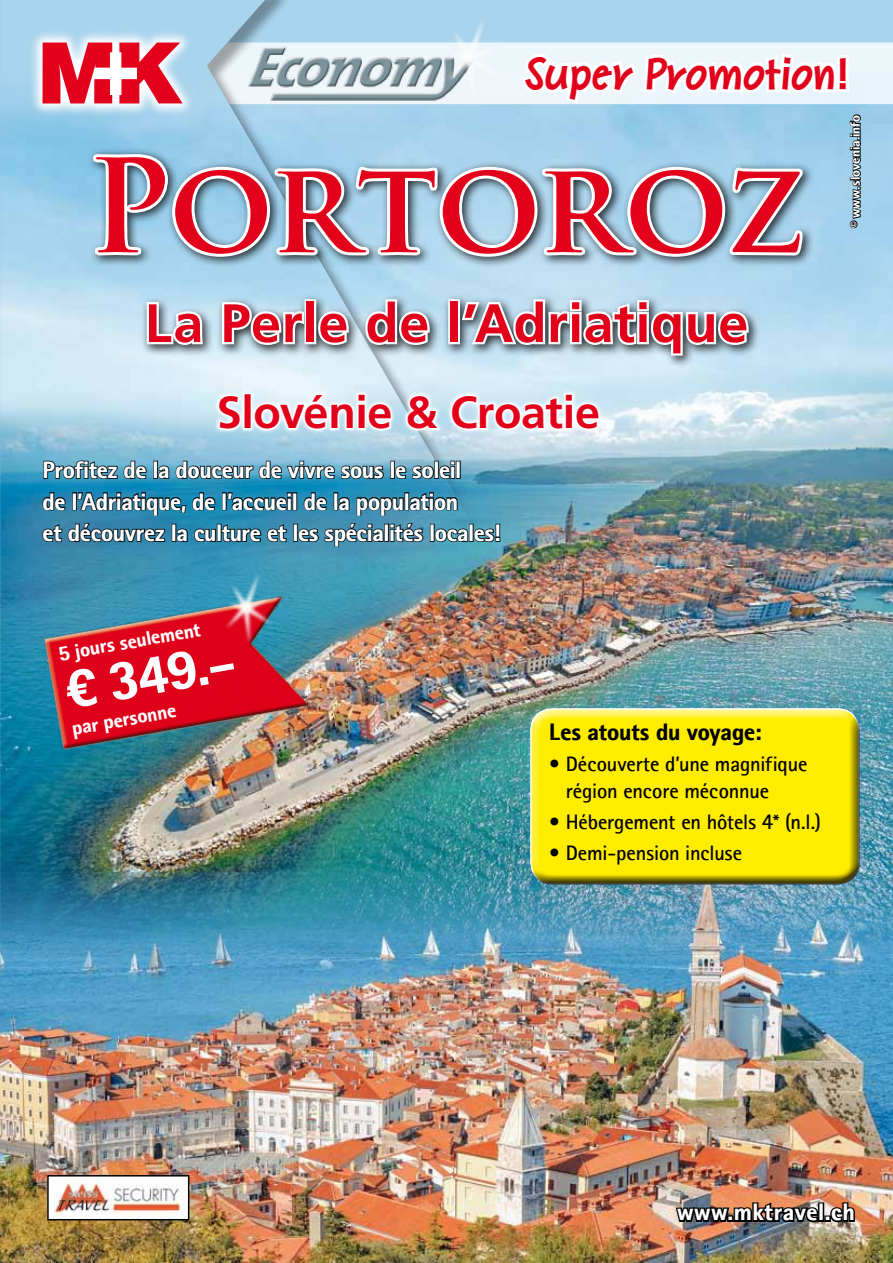
<style>
.page{position:relative;width:893px;height:1263px;background:#fff}
.page>*{position:absolute;margin:0;border:0;box-sizing:border-box;transform-origin:0 0}
.t1{font:700 126px "Trajan Pro";letter-spacing:-.01em;color:#e2001a}
.t2{font:700 54px "Frutiger LT";letter-spacing:.01em;color:#e2001a}
.t3{font:800 52.95px "Rotis II Sans Pro";color:#fff}
.t4{font:700 45px "Frutiger LT";letter-spacing:-.01em;color:#e2001a}
.t5{font:700 40.5px "Sunday";letter-spacing:-.005em;color:#e2001a}
.t6{font:800 24px/31.5px "Rotis II Sans Pro";letter-spacing:-.015em;color:#fff}
.t7{font:800 24px "Rotis II Sans Pro";letter-spacing:-.01em;color:#000}
.t8{font:800 24px "Rotis II Sans Pro";letter-spacing:.02em;color:#fff}
.t9{font:600 21px/27px "Rotis II Sans Pro";letter-spacing:-.005em;color:#000}
.t10{font:800 19.8px "Rotis II Sans Pro";color:#fff}
.t11{font:800 13.5px "Rotis II Sans Pro";letter-spacing:.005em;color:#fff}
</style>
<div class="page">
<div style="left:13px;top:0;width:880px;height:72px;background:#a9d4ed"></div>
<img style="left:13px;top:872px;width:880px;height:391px">
<img style="left:13px;top:72px;width:880px;height:800px">
<svg style="left:29px;top:29px;width:167px;height:88px;background:#c1dbed"></svg>
<img style="left:50px;top:1178px;width:136px;height:39px">
<div style="left:47px;top:1175px;width:142px;height:45px;border:2px solid #000"></div>
<img style="left:674px;top:1191px;width:146px;height:58px">
<div style="left:818px;top:1202px;width:6px;height:20px;border:3px solid #000"></div>
<div style="left:824px;top:1215px;width:7px;height:7px;border:3px solid #000"></div>
<svg style="left:828px;top:1201px;width:28px;height:24px"></svg>
<div style="left:87px;top:148px;width:727px;height:220px;background:#000;opacity:.75"></div>
<svg style="left:144px;top:300px;width:61px;height:47px"></svg>
<svg style="left:220px;top:300px;width:86px;height:47px"></svg>
<div style="left:304px;top:299px;width:12px;height:45px;border:4px solid #fff"></div>
<svg style="left:316px;top:309px;width:35px;height:38px"></svg>
<svg style="left:363px;top:297px;width:69px;height:50px"></svg>
<div style="left:448px;top:299px;width:12px;height:45px;border:4px solid #fff"></div>
<svg style="left:459px;top:297px;width:292px;height:61px"></svg>
<svg style="left:213px;top:389px;width:391px;height:45px;background:#d1e6f1"></svg>
<svg style="left:216px;top:393px;width:27px;height:39px"></svg>
<svg style="left:252px;top:392px;width:142px;height:40px"></svg>
<svg style="left:405px;top:392px;width:196px;height:40px"></svg>
<svg style="left:43px;top:43px;width:850px;height:230px"></svg>
<img style="left:242px;top:44px;width:174px;height:61px">
<img style="left:416px;top:0;width:115px;height:116px">
<img style="left:38px;top:587px;width:281px;height:170px">
<img style="left:199px;top:555px;width:102px;height:104px">
<div style="left:528px;top:705px;width:332px;height:167px;background:#fff;opacity:.75"></div>
<div style="left:528px;top:713px;width:332px;height:173px;background:#000;opacity:.75"></div>
<div style="left:456px;top:461px;width:5px;height:18px;border:2px solid #000"></div>
<svg style="left:41px;top:460px;width:417px;height:56px;background:#286e8b"></svg>
<svg style="left:41px;top:522px;width:125px;height:25px;background:#255c77"></svg>
<div style="left:172px;top:524px;width:4px;height:18px;border:2px solid #000"></div>
<svg style="left:175px;top:523px;width:113px;height:20px;background:#1d5972"></svg>
<div style="left:293px;top:524px;width:5px;height:18px;border:2px solid #000"></div>
<svg style="left:297px;top:522px;width:87px;height:26px;background:#2f657b"></svg>
<div style="left:384px;top:524px;width:5px;height:18px;border:2px solid #000"></div>
<svg style="left:390px;top:522px;width:34px;height:21px"></svg>
<div style="left:430px;top:524px;width:5px;height:18px;border:2px solid #000"></div>
<div style="left:469px;top:524px;width:5px;height:18px;border:2px solid #000"></div>
<div style="left:495px;top:524px;width:5px;height:13px;border:2px solid #000"></div>
<svg style="left:434px;top:527px;width:66px;height:16px"></svg>
<img style="left:0;top:0;width:13px;height:1263px">
<h3 class="t5" style="left:524px;top:46px;width:328px">Super Promotion!</h3>
<h1 class="t1" style="left:88px;top:128px;width:718px">Portoroz</h1>
<h2 class="t2" style="left:145px;top:292px;width:605px">La Perle de l’Adriatique</h2>
<h3 class="t4" style="left:217px;top:386px;width:385px">Slovénie &amp; Croatie</h3>
<p class="t6" style="left:43px;top:454px;width:460px">Profitez de la douceur de vivre sous le soleil<br>de l’Adriatique, de l’accueil de la population<br>et découvrez la culture et les spécialités locales!</p>
<p class="t10" style="left:57px;top:643px;width:145px;rotate:-10deg">5 jours seulement</p>
<h3 class="t3" style="left:60px;top:661px;width:174px;rotate:-10deg">€ 349.–</h3>
<p class="t10" style="left:70px;top:717px;width:107px;rotate:-10deg">par personne</p>
<p class="t7" style="left:549px;top:718px;width:214px">Les atouts du voyage:</p>
<p class="t9" style="left:566px;top:750px;width:243px;text-indent:-17px">• Découverte d’une magnifique région encore méconnue</p>
<p class="t9" style="left:549px;top:809px;width:273px">• Hébergement en hôtels 4* (n.l.)</p>
<p class="t9" style="left:549px;top:840px;width:195px">• Demi-pension incluse</p>
<p class="t11" style="left:847px;top:228px;width:114px;rotate:-90deg">© www.slovenia.info</p>
<p class="t8" style="left:677px;top:1198px;width:179px">www.mktravel.ch</p>
</div>
